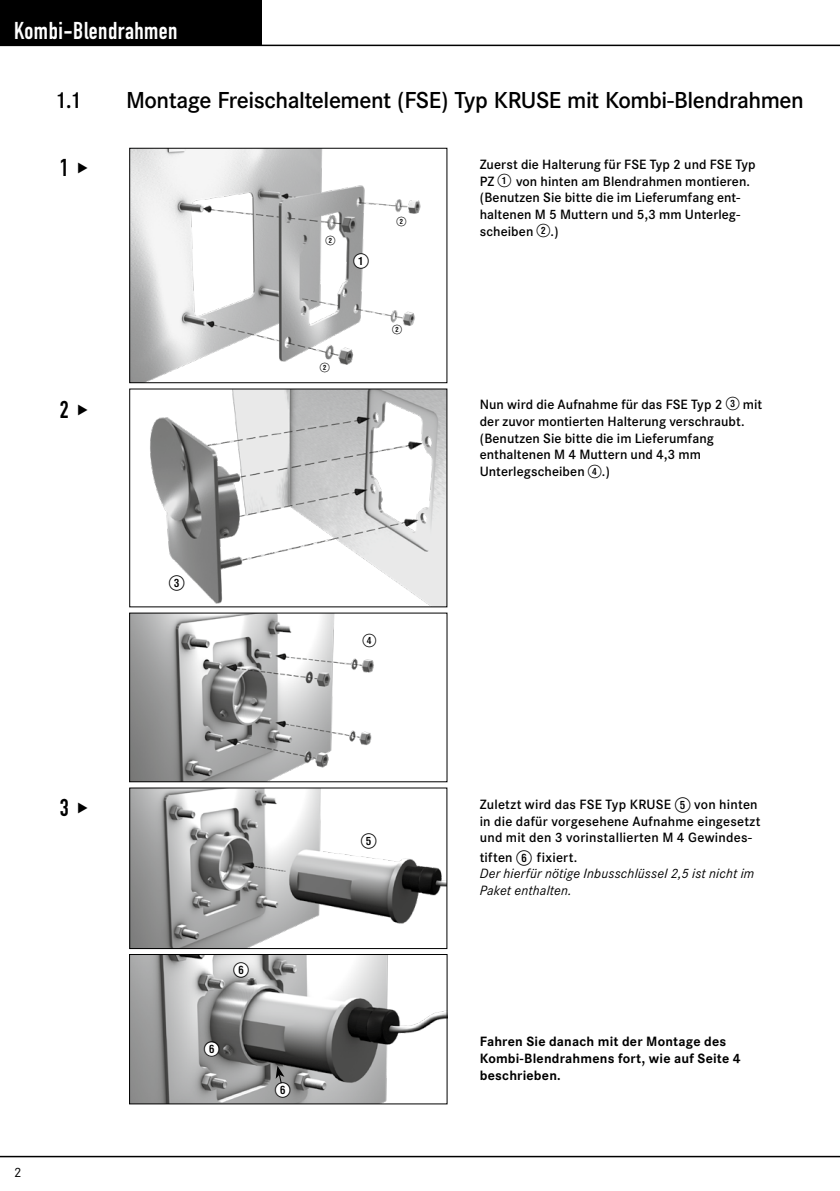
<style>
.page{position:relative;width:840px;height:1191px;background:#fff}
.page>*{position:absolute;margin:0;border:0;box-sizing:border-box;transform-origin:0 0}
.t1{font:600 24px "Corporate S";letter-spacing:-.02em;color:#000}
.t2{font:24px "DIN Engschrift";letter-spacing:.02em;color:#fff}
.t3{font:24px "DIN Engschrift";color:#000}
.t4{font:16px "Numerics P01";color:#000}
.t5{font:600 14px/16.8px "Corporate S";letter-spacing:.005em;color:#000}
.t6{font:700 14px/16.8px "Corporate S";letter-spacing:.015em;color:#000}
.t7{font:italic 14px/16.8px "Corporate S";letter-spacing:.015em;color:#000}
.t8{font:14px "Corporate S";color:#000}
.t9{font:14px "Numerics P01";color:#000}
.t10{font:10px "Numerics P01";color:#000}
.s1{font-family:"Numerics P01";font-weight:400}
.s2{font-family:"Numerics P01";font-weight:400;font-size:16px}
.s3{font-weight:600;font-style:normal}
.s4{font-family:"Numerics P01";font-style:normal;font-size:16px}
</style>
<div class="page">
<img style="left:131px;top:789px;width:314px;height:158px">
<div style="left:129px;top:787px;width:318px;height:162px;border:1px solid #000"></div>
<img style="left:150px;top:391px;width:295px;height:214px">
<img style="left:131px;top:615px;width:243px;height:165px">
<div style="left:129px;top:613px;width:318px;height:169px;border:1px solid #000"></div>
<img style="left:131px;top:150px;width:290px;height:231px">
<div style="left:129px;top:148px;width:318px;height:235px;border:1px solid #000"></div>
<img style="left:131px;top:956px;width:314px;height:146px">
<div style="left:129px;top:954px;width:318px;height:150px;border:1px solid #000"></div>
<div style="left:0;top:0;width:261px;height:45px;background:#000"></div>
<hr style="left:0;top:45px;width:839px;height:1px;background:#000">
<hr style="left:0;top:1155px;width:839px;height:2px;background:#000">
<div style="left:234px;top:962px;width:14px;height:14px;background:#fff;border-radius:50%"></div>
<div style="left:204px;top:1042px;width:14px;height:14px;background:#fff;border-radius:50%"></div>
<div style="left:361px;top:833px;width:14px;height:15px;background:#fff;border-radius:50%"></div>
<div style="left:353px;top:254px;width:15px;height:14px;background:#fff;border-radius:50%"></div>
<svg style="left:275px;top:1065px;width:9px;height:22px"></svg>
<div style="left:275px;top:1083px;width:14px;height:14px;background:#fff;border-radius:50%"></div>
<h1 class="t2" style="left:14px;top:16px;width:165px">Kombi-Blendrahmen</h1>
<h1 class="t1" style="left:54px;top:86px;width:30px">1.1</h1>
<h1 class="t1" style="left:126px;top:86px;width:679px">Montage Freischaltelement (FSE) Typ KRUSE mit Kombi-Blendrahmen</h1>
<h1 class="t3" style="left:60px;top:154px;width:33px">1 ◆</h1>
<h1 class="t3" style="left:60px;top:395px;width:33px">2 ◆</h1>
<h1 class="t3" style="left:60px;top:793px;width:33px">3 ◆</h1>
<p class="t8" style="left:14px;top:1164px;width:9px">2</p>
<p class="t10" style="left:325px;top:236px;width:11px">W</p>
<p class="t4" style="left:353px;top:253px;width:17px">Q</p>
<p class="t10" style="left:320px;top:363px;width:11px">W</p>
<p class="t10" style="left:396px;top:216px;width:11px">W</p>
<p class="t10" style="left:392px;top:324px;width:11px">W</p>
<p class="t4" style="left:169px;top:575px;width:17px">E</p>
<p class="t9" style="left:362px;top:633px;width:15px">R</p>
<p class="t4" style="left:233px;top:961px;width:17px">Y</p>
<p class="t4" style="left:204px;top:1041px;width:17px">Y</p>
<p class="t4" style="left:274px;top:1082px;width:17px">Y</p>
<p class="t4" style="left:360px;top:833px;width:17px">T</p>
<p class="t5" style="left:479px;top:156px;width:277px">Zuerst die Halterung für FSE Typ 2 und FSE Typ PZ <span class="s1">Q</span> von hinten am Blendrahmen montieren. (Benutzen Sie bitte die im Lieferumfang ent&shy;haltenen M 5 Muttern und 5,3 mm Unterleg&shy;scheiben <span class="s1">W</span>.)</p>
<p class="t5" style="left:479px;top:396px;width:284px">Nun wird die Aufnahme für das FSE Typ 2 <span class="s1">E</span> mit der zuvor montierten Halterung verschraubt. (Benutzen Sie bitte die im Lieferumfang enthaltenen M 4 Muttern und 4,3 mm Unterlegscheiben <span class="s1">R</span>.)</p>
<p class="t5" style="left:479px;top:796px;width:282px">Zuletzt wird das FSE Typ KRUSE <span class="s2">T</span> von hinten in die dafür vorgesehene Aufnahme eingesetzt und mit den 3 vorinstallierten M 4 Gewindes-</p>
<p class="t7" style="left:479px;top:848px;width:276px"><span class="s3">tiften</span> <span class="s4">Y</span> <span class="s3">fixiert.<br></span>Der hierfür nötige Inbusschlüssel 2,5 ist nicht im<br>Paket enthalten.</p>
<p class="t6" style="left:479px;top:1033px;width:262px">Fahren Sie danach mit der Montage des<br>Kombi-Blendrahmens fort, wie auf Seite 4 beschrieben.</p>
</div>
